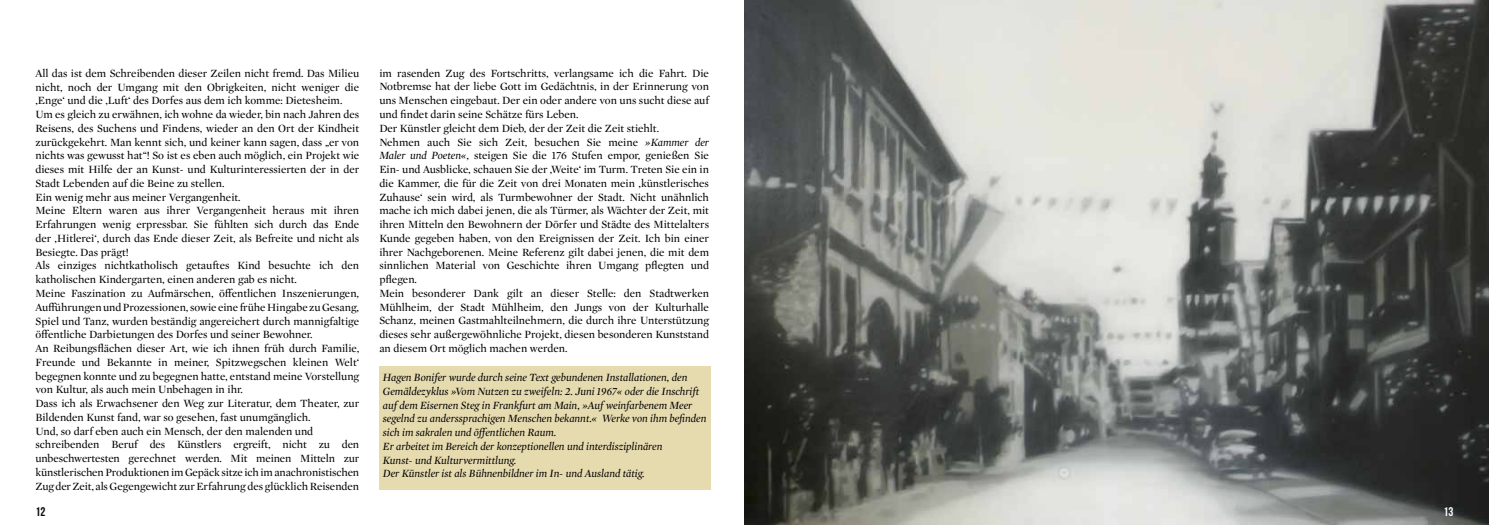
<style>
.page{position:relative;width:1489px;height:525px;background:#fff}
.page>*{position:absolute;margin:0;border:0;box-sizing:border-box;transform-origin:0 0}
.t1{font:700 12.5px "Bebas Neue";color:#000}
.t2{font:700 12.5px "Bebas Neue";color:#fff}
.t3{font:11.25px/13.8px "Mercury Display";color:#000}
.t4{font:italic 11.25px/13.8px "Mercury Display";color:#000}
.s1{font-style:italic}
</style>
<div class="page">
<div style="left:379px;top:365px;width:331px;height:124px;background:#e6daaf"></div>
<img style="left:744px;top:0;width:744px;height:524px">
<p class="t3" style="left:35px;top:66px;width:325px">All das ist dem Schreibenden dieser Zeilen nicht fremd. Das Milieu nicht, noch der Umgang mit den Obrigkeiten, nicht weniger die ‚Enge‘ und die ‚Luft‘ des Dorfes aus dem ich komme: Dietesheim.<br>Um es gleich zu erwähnen, ich wohne da wieder, bin nach Jahren des Reisens, des Suchens und Findens, wieder an den Ort der Kindheit zurückgekehrt. Man kennt sich, und keiner kann sagen, dass „er von nichts was gewusst hat“! So ist es eben auch möglich, ein Projekt wie dieses mit Hilfe der an Kunst- und Kulturinteressierten der in der Stadt Lebenden auf die Beine zu stellen.<br>Ein wenig mehr aus meiner Vergangenheit.<br>Meine Eltern waren aus ihrer Vergangenheit heraus mit ihren Erfahrungen wenig erpressbar. Sie fühlten sich durch das Ende der ‚Hitlerei‘, durch das Ende dieser Zeit, als Befreite und nicht als Besiegte. Das prägt!<br>Als einziges nichtkatholisch getauftes Kind besuchte ich den katholischen Kindergarten, einen anderen gab es nicht.<br>Meine Faszination zu Aufmärschen, öffentlichen Inszenierungen, Aufführungen und Prozessionen, sowie eine frühe Hingabe zu Gesang, Spiel und Tanz, wurden beständig angereichert durch mannigfaltige öffentliche Darbietungen des Dorfes und seiner Bewohner.<br>An Reibungsflächen dieser Art, wie ich ihnen früh durch Familie, Freunde und Bekannte in meiner‚ Spitzwegschen kleinen Welt‘ begegnen konnte und zu begegnen hatte, entstand meine Vorstellung von Kultur, als auch mein Unbehagen in ihr.<br>Dass ich als Erwachsener den Weg zur Literatur, dem Theater, zur Bildenden Kunst fand, war so gesehen, fast unumgänglich.<br>Und, so darf eben auch ein Mensch, der den malenden und schreibenden Beruf des Künstlers ergreift, nicht zu den unbeschwertesten gerechnet werden. Mit meinen Mitteln zur künstlerischen Produktionen im Gepäck sitze ich im anachronistischen Zug der Zeit, als Gegengewicht zur Erfahrung des glücklich Reisenden</p>
<p class="t3" style="left:379px;top:66px;width:331px">im rasenden Zug des Fortschritts, verlangsame ich die Fahrt. Die Notbremse hat der liebe Gott im Gedächtnis, in der Erinnerung von uns Menschen eingebaut. Der ein oder andere von uns sucht diese auf und findet darin seine Schätze fürs Leben.<br>Der Künstler gleicht dem Dieb, der der Zeit die Zeit stiehlt.<br>Nehmen auch Sie sich Zeit, besuchen Sie meine <span class="s1">»Kammer der Maler und Poeten«</span>, steigen Sie die 176 Stufen empor, genießen Sie Ein- und Ausblicke, schauen Sie der ‚Weite‘ im Turm. Treten Sie ein in die Kammer, die für die Zeit von drei Monaten mein ‚künstlerisches Zuhause‘ sein wird, als Turmbewohner der Stadt. Nicht unähnlich mache ich mich dabei jenen, die als Türmer, als Wächter der Zeit, mit ihren Mitteln den Bewohnern der Dörfer und Städte des Mittelalters Kunde gegeben haben, von den Ereignissen der Zeit. Ich bin einer ihrer Nachgeborenen. Meine Referenz gilt dabei jenen, die mit dem sinnlichen Material von Geschichte ihren Umgang pflegten und pflegen.<br>Mein besonderer Dank gilt an dieser Stelle: den Stadtwerken Mühlheim, der Stadt Mühlheim, den Jungs von der Kulturhalle Schanz, meinen Gastmahlteilnehmern, die durch ihre Unterstützung dieses sehr außergewöhnliche Projekt, diesen besonderen Kunststand an diesem Ort möglich machen werden.</p>
<p class="t4" style="left:383px;top:370px;width:325px">Hagen Bonifer wurde durch seine Text gebundenen Installationen, den Gemäldezyklus »Vom Nutzen zu zweifeln: 2. Juni 1967« oder die Inschrift auf dem Eisernen Steg in Frankfurt am Main, »Auf weinfarbenem Meer segelnd zu anderssprachigen Menschen bekannt.« Werke von ihm befinden sich im sakralen und öffentlichen Raum.<br>Er arbeitet im Bereich der konzeptionellen und interdisziplinären<br>Kunst- und Kulturvermittlung.<br>Der Künstler ist als Bühnenbildner im In- und Ausland tätig.</p>
<p class="t1" style="left:35px;top:505px;width:11px">12</p>
<p class="t2" style="left:1443px;top:505px;width:11px">13</p>
</div>
